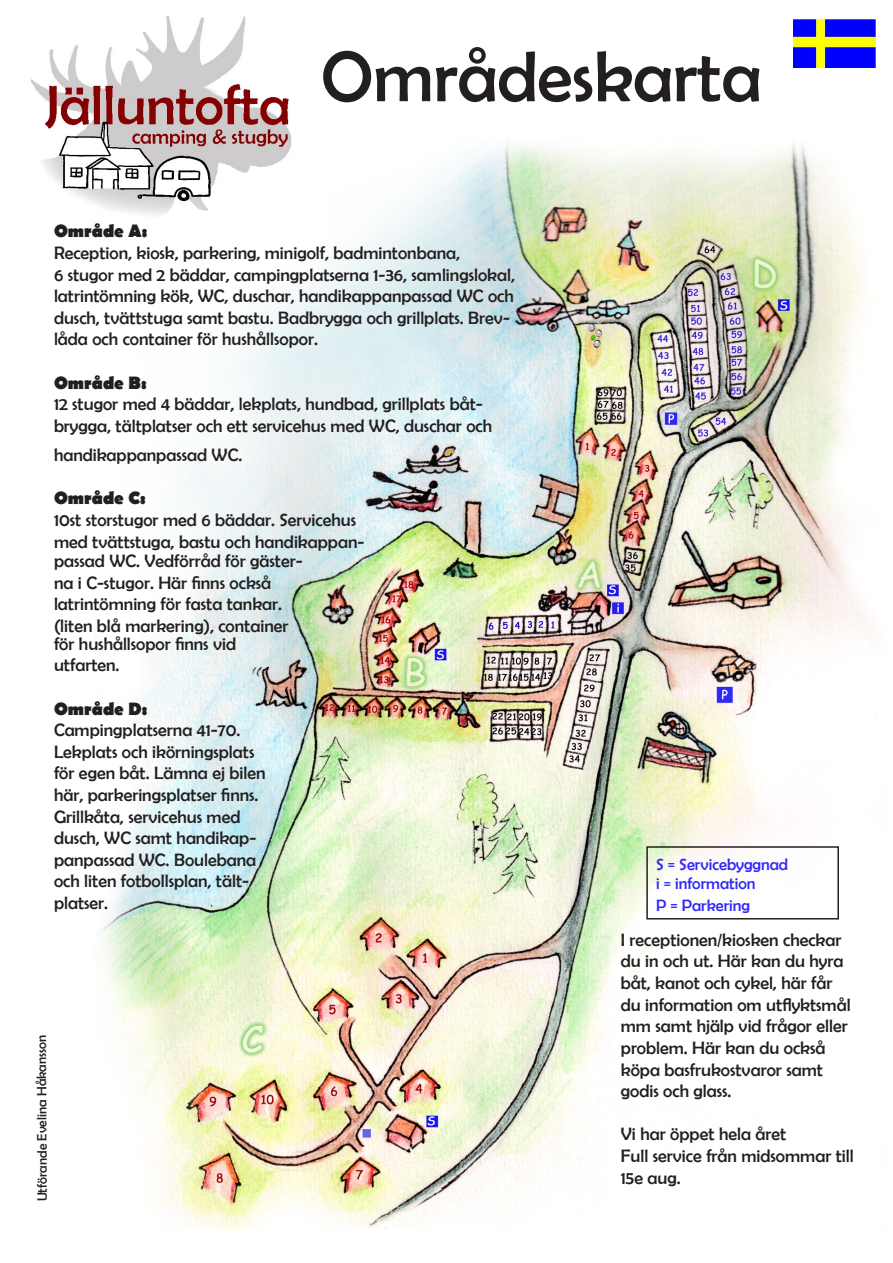
<style>
.page{position:relative;width:893px;height:1263px;background:#fff}
.page>*{position:absolute;margin:0;border:0;box-sizing:border-box;transform-origin:0 0}
.t1{font:72px "Berlin Sans FB";color:#231f20}
.t2{font:18px/21.6px "Berlin Sans FB";color:#231f20}
.t3{font:700 18px "Berlin Sans FB";color:#231f20}
.t4{font:16.5px/19.8px "Berlin Sans FB";color:#3028f9}
.t5{font:13.5px "Berlin Sans FB";letter-spacing:-.005em;color:#231f20}
</style>
<div class="page">
<img style="left:101px;top:144px;width:786px;height:1087px">
<img style="left:793px;top:19px;width:82px;height:48px">
<img style="left:30px;top:16px;width:274px;height:209px">
<div style="left:646px;top:846px;width:193px;height:73px;border:2px solid #231f20"></div>
<h1 class="t1" style="left:321px;top:37px;width:442px">Områdeskarta</h1>
<p class="t3" style="left:54px;top:221px;width:95px">Område A:</p>
<p class="t2" style="left:54px;top:242px;width:462px">Reception, kiosk, parkering, minigolf, badmintonbana,<br>6 stugor med 2 bäddar, campingplatserna 1-36, samlingslokal, latrintömning kök, WC, duschar, handikappanpassad WC och dusch, tvättstuga samt bastu. Badbrygga och grillplats. Brev&shy;låda och container för hushållsopor.</p>
<p class="t3" style="left:54px;top:372px;width:94px">Område B:</p>
<p class="t2" style="left:54px;top:393px;width:440px">12 stugor med 4 bäddar, lekplats, hundbad, grillplats båt&shy;brygga, tältplatser och ett servicehus med WC, duschar och</p>
<p class="t2" style="left:54px;top:444px;width:190px">handikappanpassad WC.</p>
<p class="t3" style="left:54px;top:488px;width:93px">Område C:</p>
<p class="t2" style="left:54px;top:509px;width:312px">10st storstugor med 6 bäddar. Servicehus med tvättstuga, bastu och handikappan-</p>
<p class="t2" style="left:54px;top:550px;width:250px">passad WC. Vedförråd för gäster&shy;na i C-stugor. Här finns också latrintömning för fasta tankar. (liten blå markering), container</p>
<p class="t2" style="left:54px;top:633px;width:184px">för hushållsopor finns vid utfarten.</p>
<p class="t3" style="left:54px;top:698px;width:95px">Område D:</p>
<p class="t2" style="left:54px;top:719px;width:213px">Campingplatserna 41-70.<br>Lekplats och ikörningsplats för egen båt. Lämna ej bilen här, parkeringsplatser finns.<br>Grillkåta, servicehus med dusch, WC samt handikap&shy;panpassad WC. Boulebana och liten fotbollsplan, tält&shy;platser.</p>
<p class="t5" style="left:34px;top:1201px;width:168px;rotate:-90deg">Utförande Evelina Håkansson</p>
<p class="t4" style="left:656px;top:854px;width:133px">S = Servicebyggnad i = information</p>
<p class="t4" style="left:656px;top:895px;width:95px">P = Parkering</p>
<p class="t2" style="left:621px;top:929px;width:231px">I receptionen/kiosken checkar du in och ut. Här kan du hyra båt, kanot och cykel, här får du information om utflyktsmål mm samt hjälp vid frågor eller problem. Här kan du också köpa basfrukostvaror samt godis och glass.</p>
<p class="t2" style="left:621px;top:1123px;width:235px">Vi har öppet hela året<br>Full service från midsommar till<br>15e aug.</p>
</div>
